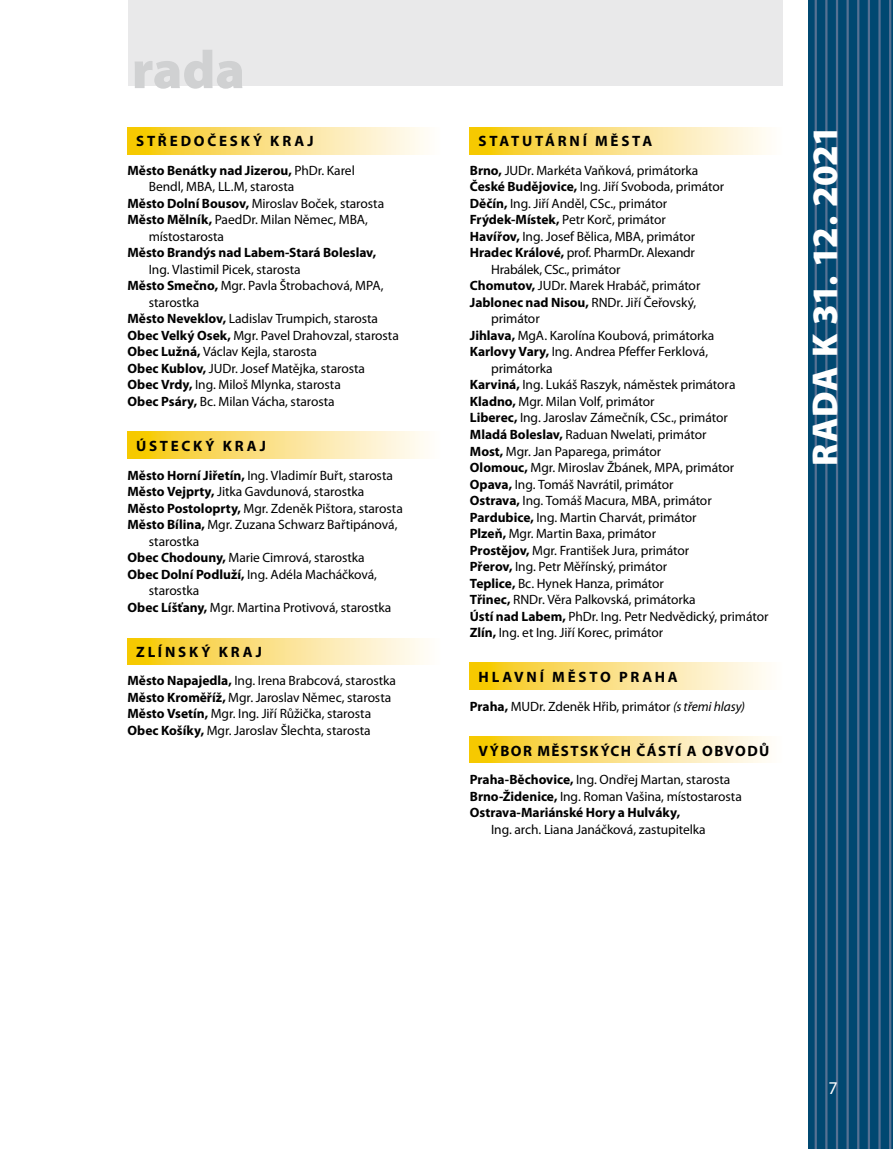
<style>
.page{position:relative;width:893px;height:1149px;background:#fff}
.page>*{position:absolute;margin:0;border:0;box-sizing:border-box;transform-origin:0 0}
.t1{font:900 54px "Myriad Pro";color:#d0d1d2}
.t2{font:900 36px "Myriad Pro";letter-spacing:.005em;color:#fff}
.t3{font:18px "Myriad Pro";color:#fff}
.t4{font:700 15px "Myriad Pro";letter-spacing:.18em;color:#000}
.t5{font:700 15px "Myriad Pro";letter-spacing:.095em;color:#000}
.t6{font:13.5px/16.5px "Myriad Pro";letter-spacing:-.005em;color:#000}
.t7{font:700 13.5px/16.5px "Myriad Pro";color:#000}
.s1{font-weight:400}
.s2{font-weight:700}
.s3{font-style:italic}
</style>
<div class="page">
<div style="left:808px;top:0;width:85px;height:1148px;background:#004871"></div>
<hr style="left:815px;top:0;width:2px;height:1148px;background:#567193">
<hr style="left:825px;top:0;width:2px;height:1148px;background:#567193">
<hr style="left:836px;top:0;width:2px;height:1148px;background:#567193">
<hr style="left:846px;top:0;width:3px;height:1148px;background:#567193">
<hr style="left:857px;top:0;width:2px;height:1148px;background:#567193">
<hr style="left:868px;top:0;width:2px;height:1148px;background:#567193">
<hr style="left:878px;top:0;width:3px;height:1148px;background:#567193">
<hr style="left:889px;top:0;width:2px;height:1148px;background:#567193">
<svg style="left:470px;top:128px;width:297px;height:26px;background:#fae185"></svg>
<svg style="left:470px;top:662px;width:297px;height:27px;background:#fae185"></svg>
<svg style="left:470px;top:736px;width:297px;height:26px;background:#fae185"></svg>
<svg style="left:128px;top:128px;width:297px;height:26px;background:#fae186"></svg>
<svg style="left:128px;top:432px;width:297px;height:26px;background:#fae186"></svg>
<svg style="left:128px;top:638px;width:297px;height:26px;background:#fae186"></svg>
<div style="left:128px;top:0;width:654px;height:85px;background:#e9e9ea"></div>
<h1 class="t1" style="left:132px;top:34px;width:115px">rada</h1>
<p class="t4" style="left:136px;top:131px;width:179px">STŘEDOČESKÝ KRAJ</p>
<p class="t7" style="left:128px;top:161px;width:229px">Město Benátky nad Jizerou, <span class="s1">PhDr. Karel</span></p>
<p class="t6" style="left:149px;top:178px;width:147px">Bendl, MBA, LL.M, starosta</p>
<p class="t6" style="left:128px;top:195px;width:258px"><span class="s2">Město Dolní Bousov,</span> Miroslav Boček, starosta</p>
<p class="t6" style="left:128px;top:211px;width:242px"><span class="s2">Město Mělník,</span> PaedDr. Milan Němec, MBA,</p>
<p class="t6" style="left:149px;top:228px;width:77px">místostarosta</p>
<p class="t7" style="left:128px;top:244px;width:250px">Město Brandýs nad Labem-Stará Boleslav,</p>
<p class="t6" style="left:149px;top:261px;width:153px">Ing. Vlastimil Picek, starosta</p>
<p class="t6" style="left:128px;top:277px;width:258px"><span class="s2">Město Smečno,</span> Mgr. Pavla Štrobachová, MPA,</p>
<p class="t6" style="left:149px;top:294px;width:52px">starostka</p>
<p class="t6" style="left:128px;top:310px;width:252px"><span class="s2">Město Neveklov,</span> Ladislav Trumpich, starosta</p>
<p class="t6" style="left:128px;top:327px;width:273px"><span class="s2">Obec Velký Osek,</span> Mgr. Pavel Drahovzal, starosta</p>
<p class="t6" style="left:128px;top:343px;width:191px"><span class="s2">Obec Lužná,</span> Václav Kejla, starosta</p>
<p class="t6" style="left:128px;top:360px;width:239px"><span class="s2">Obec Kublov,</span> JUDr. Josef Matějka, starosta</p>
<p class="t6" style="left:128px;top:376px;width:215px"><span class="s2">Obec Vrdy,</span> Ing. Miloš Mlynka, starosta</p>
<p class="t6" style="left:128px;top:393px;width:209px"><span class="s2">Obec Psáry,</span> Bc. Milan Vácha, starosta</p>
<p class="t4" style="left:136px;top:436px;width:131px">ÚSTECKÝ KRAJ</p>
<p class="t6" style="left:128px;top:466px;width:267px"><span class="s2">Město Horní Jiřetín,</span> Ing. Vladimír Buřt, starosta</p>
<p class="t6" style="left:128px;top:483px;width:238px"><span class="s2">Město Vejprty,</span> Jitka Gavdunová, starostka</p>
<p class="t6" style="left:128px;top:499px;width:277px"><span class="s2">Město Postoloprty,</span> Mgr. Zdeněk Pištora, starosta</p>
<p class="t6" style="left:128px;top:516px;width:271px"><span class="s2">Město Bílina,</span> Mgr. Zuzana Schwarz Bařtipánová,</p>
<p class="t6" style="left:149px;top:532px;width:52px">starostka</p>
<p class="t6" style="left:128px;top:549px;width:239px"><span class="s2">Obec Chodouny,</span> Marie Cimrová, starostka</p>
<p class="t6" style="left:128px;top:565px;width:251px"><span class="s2">Obec Dolní Podluží,</span> Ing. Adéla Macháčková,</p>
<p class="t6" style="left:149px;top:582px;width:52px">starostka</p>
<p class="t6" style="left:128px;top:598px;width:265px"><span class="s2">Obec Líšťany,</span> Mgr. Martina Protivová, starostka</p>
<p class="t4" style="left:136px;top:641px;width:127px">ZLÍNSKÝ KRAJ</p>
<p class="t6" style="left:128px;top:672px;width:270px"><span class="s2">Město Napajedla,</span> Ing. Irena Brabcová, starostka <span class="s2">Město Kroměříž,</span> Mgr. Jaroslav Němec, starosta <span class="s2">Město Vsetín,</span> Mgr. Ing. Jiří Růžička, starosta <span class="s2">Obec Košíky,</span> Mgr. Jaroslav Šlechta, starosta</p>
<p class="t4" style="left:478px;top:131px;width:175px">STATUTÁRNÍ MĚSTA</p>
<p class="t6" style="left:470px;top:162px;width:230px"><span class="s2">Brno,</span> JUDr. Markéta Vaňková, primátorka</p>
<p class="t6" style="left:470px;top:178px;width:256px"><span class="s2">České Budějovice,</span> Ing. Jiří Svoboda, primátor</p>
<p class="t6" style="left:470px;top:195px;width:199px"><span class="s2">Děčín,</span> Ing. Jiří Anděl, CSc., primátor</p>
<p class="t6" style="left:470px;top:211px;width:198px"><span class="s2">Frýdek-Místek,</span> Petr Korč, primátor</p>
<p class="t6" style="left:470px;top:228px;width:227px"><span class="s2">Havířov,</span> Ing. Josef Bělica, MBA, primátor</p>
<p class="t6" style="left:470px;top:244px;width:227px"><span class="s2">Hradec Králové,</span> prof. PharmDr. Alexandr</p>
<p class="t6" style="left:491px;top:261px;width:131px">Hrabálek, CSc., primátor</p>
<p class="t6" style="left:470px;top:277px;width:232px"><span class="s2">Chomutov,</span> JUDr. Marek Hrabáč, primátor</p>
<p class="t6" style="left:470px;top:294px;width:228px"><span class="s2">Jablonec nad Nisou,</span> RNDr. Jiří Čeřovský,</p>
<p class="t6" style="left:491px;top:310px;width:50px">primátor</p>
<p class="t6" style="left:470px;top:327px;width:246px"><span class="s2">Jihlava,</span> MgA. Karolína Koubová, primátorka</p>
<p class="t6" style="left:470px;top:343px;width:240px"><span class="s2">Karlovy Vary,</span> Ing. Andrea Pfeffer Ferklová,</p>
<p class="t6" style="left:491px;top:360px;width:63px">primátorka</p>
<p class="t6" style="left:470px;top:376px;width:267px"><span class="s2">Karviná,</span> Ing. Lukáš Raszyk, náměstek primátora</p>
<p class="t6" style="left:470px;top:393px;width:186px"><span class="s2">Kladno,</span> Mgr. Milan Volf, primátor</p>
<p class="t6" style="left:470px;top:409px;width:259px"><span class="s2">Liberec,</span> Ing. Jaroslav Zámečník, CSc., primátor</p>
<p class="t6" style="left:470px;top:426px;width:238px"><span class="s2">Mladá Boleslav,</span> Raduan Nwelati, primátor</p>
<p class="t6" style="left:470px;top:442px;width:193px"><span class="s2">Most,</span> Mgr. Jan Paparega, primátor</p>
<p class="t6" style="left:470px;top:459px;width:266px"><span class="s2">Olomouc,</span> Mgr. Miroslav Žbánek, MPA, primátor</p>
<p class="t6" style="left:470px;top:475px;width:205px"><span class="s2">Opava,</span> Ing. Tomáš Navrátil, primátor</p>
<p class="t6" style="left:470px;top:492px;width:243px"><span class="s2">Ostrava,</span> Ing. Tomáš Macura, MBA, primátor</p>
<p class="t6" style="left:470px;top:508px;width:228px"><span class="s2">Pardubice,</span> Ing. Martin Charvát, primátor</p>
<p class="t6" style="left:470px;top:525px;width:188px"><span class="s2">Plzeň,</span> Mgr. Martin Baxa, primátor</p>
<p class="t6" style="left:470px;top:541px;width:221px"><span class="s2">Prostějov,</span> Mgr. František Jura, primátor</p>
<p class="t6" style="left:470px;top:558px;width:199px"><span class="s2">Přerov,</span> Ing. Petr Měřínský, primátor</p>
<p class="t6" style="left:470px;top:574px;width:196px"><span class="s2">Teplice,</span> Bc. Hynek Hanza, primátor</p>
<p class="t6" style="left:470px;top:591px;width:227px"><span class="s2">Třinec,</span> RNDr. Věra Palkovská, primátorka</p>
<p class="t6" style="left:470px;top:607px;width:300px"><span class="s2">Ústí nad Labem,</span> PhDr. Ing. Petr Nedvědický, primátor</p>
<p class="t6" style="left:470px;top:624px;width:195px"><span class="s2">Zlín,</span> Ing. et Ing. Jiří Korec, primátor</p>
<p class="t4" style="left:478px;top:667px;width:201px">HLAVNÍ MĚSTO PRAHA</p>
<p class="t6" style="left:470px;top:697px;width:277px"><span class="s2">Praha,</span> MUDr. Zdeněk Hřib, primátor <span class="s3">(s třemi hlasy)</span></p>
<p class="t5" style="left:478px;top:740px;width:292px">VÝBOR MĚSTSKÝCH ČÁSTÍ A OBVODŮ</p>
<p class="t7" style="left:470px;top:770px;width:273px">Praha-Běchovice, <span class="s1">Ing. Ondřej Martan, starosta<br></span>Brno-Židenice, <span class="s1">Ing. Roman Vašina, místostarosta<br></span>Ostrava-Mariánské Hory a Hulváky,</p>
<p class="t6" style="left:491px;top:820px;width:216px">Ing. arch. Liana Janáčková, zastupitelka</p>
<h2 class="t2" style="left:801px;top:466px;width:342px;rotate:-90deg">RADA K 31. 12. 2021</h2>
<h3 class="t3" style="left:828px;top:1076px;width:11px">7</h3>
</div>
